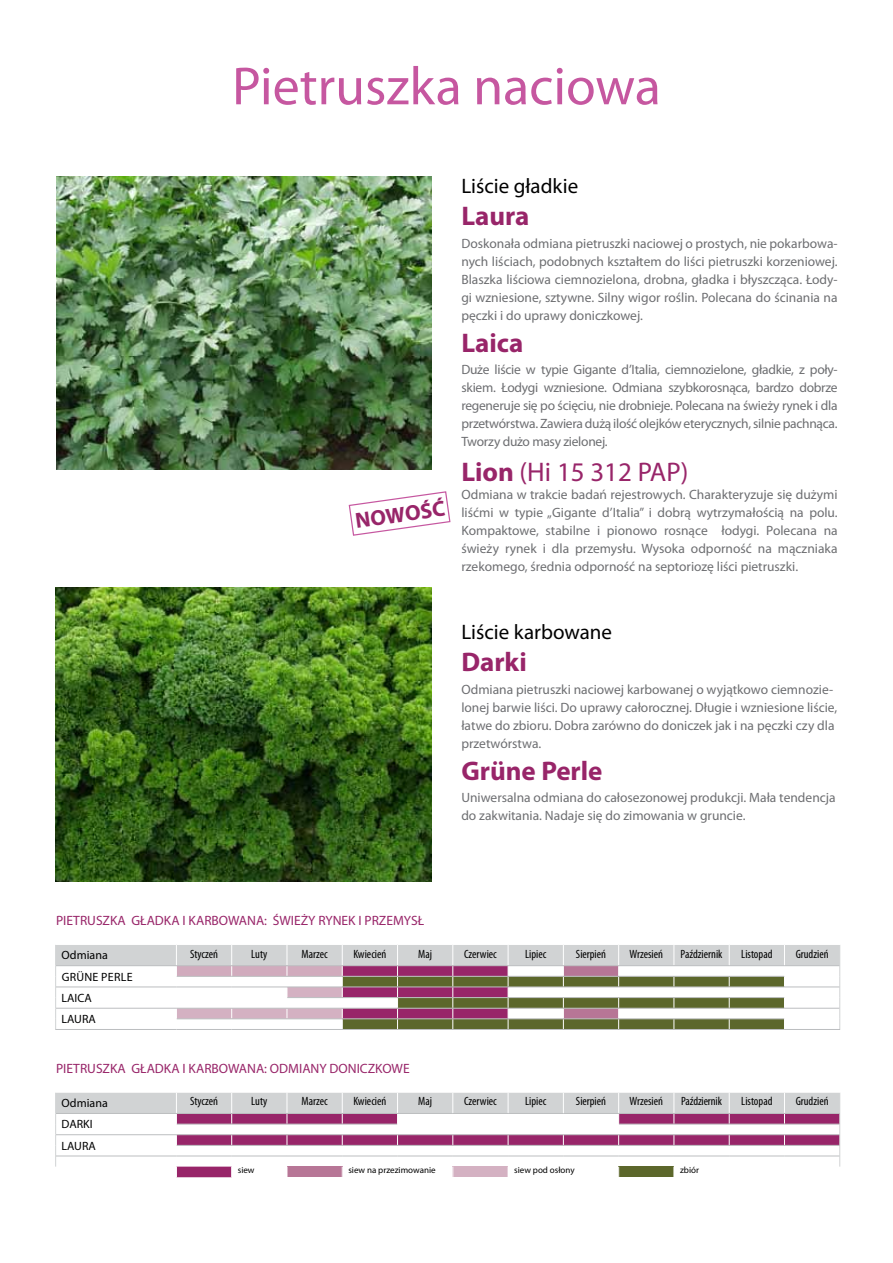
<style>
.page{position:relative;width:893px;height:1263px;background:#fff}
.page>*{position:absolute;margin:0;border:0;box-sizing:border-box;transform-origin:0 0}
.t1{font:54px "Myriad Pro";color:#c657a0}
.t2{font:700 27px "Myriad Pro";color:#982569}
.t3{font:27px "Myriad Pro";color:#982569}
.t4{font:700 21.9px "Myriad Pro";color:#982569}
.t5{font:21px "Myriad Pro";color:#000}
.t6{font:13.5px/18px "Myriad Pro";color:#6d6e71;text-align:justify}
.t7{font:13.5px "Myriad Pro";color:#982569}
.t8{font:condensed 12px "Myriad Pro";color:#000}
.t9{font:12px/21.3px "Myriad Pro";color:#000}
.t10{font:9px "Myriad Pro";color:#000}
.s1{font-weight:700}
</style>
<div class="page">
<img style="left:57px;top:176px;width:374px;height:294px">
<img style="left:55px;top:588px;width:377px;height:293px">
<svg style="left:348px;top:491px;width:103px;height:45px"></svg>
<svg style="left:55px;top:1093px;width:785px;height:84px"></svg>
<hr style="left:55px;top:1029px;width:121px;height:1px;background:#bcbec0">
<hr style="left:176px;top:1029px;width:56px;height:1px;background:#bcbec0">
<hr style="left:232px;top:1029px;width:55px;height:1px;background:#bcbec0">
<hr style="left:287px;top:1029px;width:55px;height:1px;background:#bcbec0">
<hr style="left:342px;top:1029px;width:56px;height:1px;background:#bcbec0">
<hr style="left:398px;top:1029px;width:55px;height:1px;background:#bcbec0">
<hr style="left:453px;top:1029px;width:55px;height:1px;background:#bcbec0">
<hr style="left:508px;top:1029px;width:55px;height:1px;background:#bcbec0">
<hr style="left:563px;top:1029px;width:56px;height:1px;background:#bcbec0">
<hr style="left:619px;top:1029px;width:55px;height:1px;background:#bcbec0">
<hr style="left:674px;top:1029px;width:55px;height:1px;background:#bcbec0">
<hr style="left:729px;top:1029px;width:55px;height:1px;background:#bcbec0">
<hr style="left:784px;top:1029px;width:56px;height:1px;background:#bcbec0">
<svg style="left:55px;top:945px;width:785px;height:84px"></svg>
<h1 class="t1" style="left:232px;top:53px;width:430px">Pietruszka naciowa</h1>
<h3 class="t4" style="left:354px;top:506px;width:92px;rotate:-8deg">NOWOŚĆ</h3>
<h3 class="t5" style="left:461px;top:173px;width:118px">Liście gładkie</h3>
<h2 class="t2" style="left:461px;top:199px;width:70px">Laura</h2>
<p class="t6" style="left:461px;top:234px;width:378px">Doskonała odmiana pietruszki naciowej o prostych, nie pokarbowa&shy;nych liściach, podobnych kształtem do liści pietruszki korzeniowej.<br>Blaszka liściowa ciemnozielona, drobna, gładka i błyszcząca. Łody&shy;gi wzniesione, sztywne. Silny wigor roślin. Polecana do ścinania na pęczki i do uprawy doniczkowej.</p>
<h2 class="t2" style="left:461px;top:325px;width:64px">Laica</h2>
<p class="t6" style="left:461px;top:360px;width:378px">Duże liście w typie Gigante d’Italia, ciemnozielone, gładkie, z poły&shy;skiem. Łodygi wzniesione. Odmiana szybkorosnąca, bardzo dobrze regeneruje się po ścięciu, nie drobnieje. Polecana na świeży rynek i dla przetwórstwa. Zawiera dużą ilość olejków eterycznych, silnie pachnąca.<br>Tworzy dużo masy zielonej.</p>
<h2 class="t3" style="left:461px;top:456px;width:228px"><span class="s1">Lion</span> (Hi 15 312 PAP)</h2>
<p class="t6" style="left:461px;top:485px;width:378px">Odmiana w trakcie badań rejestrowych. Charakteryzuje się dużymi liśćmi w typie „Gigante d’Italia” i dobrą wytrzymałością na polu.<br>Kompaktowe, stabilne i pionowo rosnące łodygi. Polecana na świeży rynek i dla przemysłu. Wysoka odporność na mączniaka rzekomego, średnia odporność na septoriozę liści pietruszki.</p>
<h3 class="t5" style="left:461px;top:619px;width:152px">Liście karbowane</h3>
<h2 class="t2" style="left:461px;top:645px;width:67px">Darki</h2>
<p class="t6" style="left:461px;top:680px;width:377px;text-align:left">Odmiana pietruszki naciowej karbowanej o wyjątkowo ciemnozie&shy;lonej barwie liści. Do uprawy całorocznej. Długie i wzniesione liście, łatwe do zbioru. Dobra zarówno do doniczek jak i na pęczki czy dla przetwórstwa.</p>
<h2 class="t2" style="left:461px;top:753px;width:143px">Grüne Perle</h2>
<p class="t6" style="left:461px;top:789px;width:376px">Uniwersalna odmiana do całosezonowej produkcji. Mała tendencja do zakwitania. Nadaje się do zimowania w gruncie.</p>
<p class="t7" style="left:56px;top:912px;width:370px">PIETRUSZKA GŁADKA I KARBOWANA: ŚWIEŻY RYNEK I PRZEMYSŁ</p>
<p class="t9" style="left:62px;top:944px;width:48px">Odmiana</p>
<p class="t8" style="left:190px;top:946px;width:29px">Styczeń</p>
<p class="t8" style="left:251px;top:946px;width:18px">Luty</p>
<p class="t8" style="left:301px;top:946px;width:28px">Marzec</p>
<p class="t8" style="left:353px;top:946px;width:34px">Kwiecień</p>
<p class="t8" style="left:418px;top:946px;width:15px">Maj</p>
<p class="t8" style="left:464px;top:946px;width:34px">Czerwiec</p>
<p class="t8" style="left:525px;top:946px;width:23px">Lipiec</p>
<p class="t8" style="left:576px;top:946px;width:32px">Sierpień</p>
<p class="t8" style="left:630px;top:946px;width:35px">Wrzesień</p>
<p class="t8" style="left:681px;top:946px;width:43px">Październik</p>
<p class="t8" style="left:741px;top:946px;width:33px">Listopad</p>
<p class="t8" style="left:796px;top:946px;width:34px">Grudzień</p>
<p class="t9" style="left:62px;top:966px;width:54px">Grüne Perle<br>LAICA<br>LAURA</p>
<p class="t7" style="left:56px;top:1060px;width:355px">PIETRUSZKA GŁADKA I KARBOWANA: ODMIANY DONICZKOWE</p>
<p class="t9" style="left:62px;top:1092px;width:48px">Odmiana</p>
<p class="t8" style="left:190px;top:1094px;width:29px">Styczeń</p>
<p class="t8" style="left:251px;top:1094px;width:18px">Luty</p>
<p class="t8" style="left:301px;top:1094px;width:28px">Marzec</p>
<p class="t8" style="left:353px;top:1094px;width:34px">Kwiecień</p>
<p class="t8" style="left:418px;top:1094px;width:15px">Maj</p>
<p class="t8" style="left:464px;top:1094px;width:34px">Czerwiec</p>
<p class="t8" style="left:525px;top:1094px;width:23px">Lipiec</p>
<p class="t8" style="left:576px;top:1094px;width:32px">Sierpień</p>
<p class="t8" style="left:630px;top:1094px;width:35px">Wrzesień</p>
<p class="t8" style="left:681px;top:1094px;width:42px">Październik</p>
<p class="t8" style="left:741px;top:1094px;width:33px">Listopad</p>
<p class="t8" style="left:796px;top:1094px;width:34px">Grudzień</p>
<p class="t9" style="left:62px;top:1113px;width:36px">DARKI<br>LAURA</p>
<p class="t10" style="left:238px;top:1165px;width:18px">siew</p>
<p class="t10" style="left:348px;top:1165px;width:89px">siew na przezimowanie</p>
<p class="t10" style="left:514px;top:1165px;width:62px">siew pod osłony</p>
<p class="t10" style="left:680px;top:1165px;width:20px">zbiór</p>
</div>
